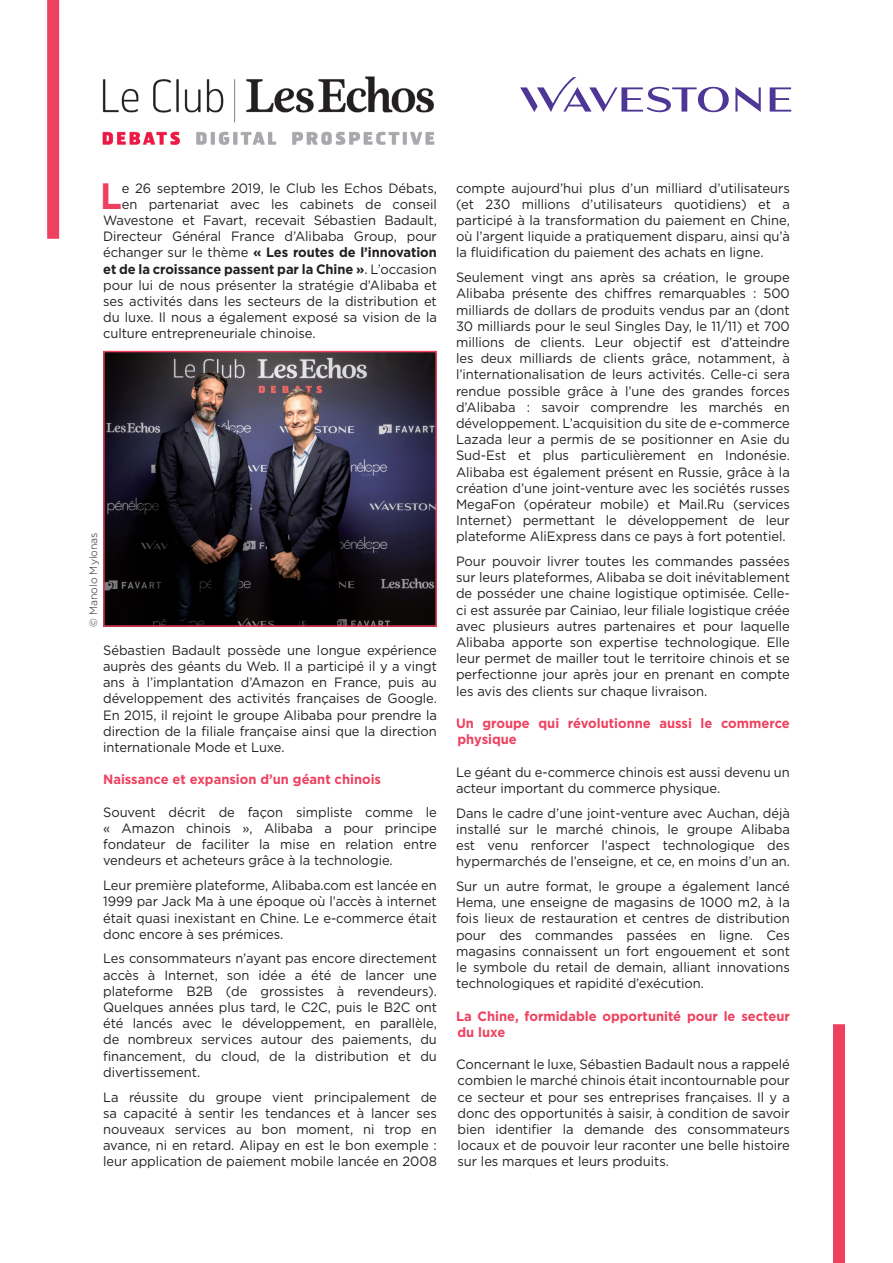
<style>
.page{position:relative;width:893px;height:1263px;background:#fff}
.page>*{position:absolute;margin:0;border:0;box-sizing:border-box;transform-origin:0 0}
.t1{font:700 36.6px "Gotham";color:#ee415f;scale:.96 1}
.t2{font:13.5px/16.2px "Gotham";letter-spacing:-.005em;color:#231f20;text-align:justify;scale:.96 1}
.t3{font:700 13.5px/16.2px "Gotham";color:#ee415f;scale:.96 1}
.t4{font:700 13.5px "Gotham";letter-spacing:-.005em;color:#231f20;scale:.96 1}
.t5{font:300 10.5px "Gotham";color:#231f20}
.s1{font-weight:400}
</style>
<div class="page">
<div style="left:47px;top:0;width:12px;height:239px;background:#ee415f"></div>
<div style="left:833px;top:1024px;width:12px;height:239px;background:#ee415f"></div>
<img style="left:102px;top:76px;width:333px;height:69px">
<svg style="left:770px;top:87px;width:21px;height:25px"></svg>
<svg style="left:735px;top:87px;width:26px;height:25px"></svg>
<svg style="left:520px;top:77px;width:209px;height:35px"></svg>
<img style="left:105px;top:353px;width:330px;height:272px">
<div style="left:103px;top:351px;width:334px;height:276px;border:1px solid #ee415f"></div>
<h1 class="t1" style="left:100px;top:172px;width:24px">L</h1>
<p class="t2" style="left:122px;top:179px;width:330px">e 26 septembre 2019, le Club les Echos Débats,</p>
<p class="t2" style="left:122px;top:196px;width:330px">en partenariat avec les cabinets de conseil</p>
<p class="t2" style="left:103px;top:212px;width:349px">Wavestone et Favart, recevait Sébastien Badault,</p>
<p class="t2" style="left:103px;top:228px;width:349px">Directeur Général France d’Alibaba Group, pour</p>
<p class="t4" style="left:103px;top:244px;width:349px"><span class="s1">échanger sur le thème</span> « Les routes de l’innovation</p>
<p class="t4" style="left:103px;top:260px;width:349px">et de la croissance passent par la Chine »<span class="s1">. L’occasion</span></p>
<p class="t2" style="left:103px;top:277px;width:349px">pour lui de nous présenter la stratégie d’Alibaba et</p>
<p class="t2" style="left:103px;top:293px;width:349px">ses activités dans les secteurs de la distribution et</p>
<p class="t2" style="left:103px;top:309px;width:349px">du luxe. Il nous a également exposé sa vision de la</p>
<p class="t2" style="left:103px;top:325px;width:223px">culture entrepreneuriale chinoise.</p>
<p class="t5" style="left:87px;top:627px;width:96px;rotate:-90deg">© Manolo Mylonas</p>
<p class="t2" style="left:103px;top:642px;width:349px">Sébastien Badault possède une longue expérience auprès des géants du Web. Il a participé il y a vingt ans à l’implantation d’Amazon en France, puis au développement des activités françaises de Google.<br>En 2015, il rejoint le groupe Alibaba pour prendre la direction de la filiale française ainsi que la direction internationale Mode et Luxe.</p>
<p class="t3" style="left:103px;top:771px;width:291px">Naissance et expansion d’un géant chinois</p>
<p class="t2" style="left:103px;top:804px;width:349px">Souvent décrit de façon simpliste comme le « Amazon chinois », Alibaba a pour principe fondateur de faciliter la mise en relation entre vendeurs et acheteurs grâce à la technologie.</p>
<p class="t2" style="left:103px;top:877px;width:349px">Leur première plateforme, Alibaba.com est lancée en 1999 par Jack Ma à une époque où l’accès à internet était quasi inexistant en Chine. Le e-commerce était donc encore à ses prémices.</p>
<p class="t2" style="left:103px;top:950px;width:349px">Les consommateurs n’ayant pas encore directement accès à Internet, son idée a été de lancer une plateforme B2B (de grossistes à revendeurs).<br>Quelques années plus tard, le C2C, puis le B2C ont été lancés avec le développement, en parallèle, de nombreux services autour des paiements, du financement, du cloud, de la distribution et du divertissement.</p>
<p class="t2" style="left:103px;top:1088px;width:349px">La réussite du groupe vient principalement de sa capacité à sentir les tendances et à lancer ses nouveaux services au bon moment, ni trop en avance, ni en retard. Alipay en est le bon exemple : leur application de paiement mobile lancée en 2008</p>
<p class="t2" style="left:456px;top:179px;width:349px">compte aujourd’hui plus d’un milliard d’utilisateurs (et 230 millions d’utilisateurs quotidiens) et a participé à la transformation du paiement en Chine, où l’argent liquide a pratiquement disparu, ainsi qu’à la fluidification du paiement des achats en ligne.</p>
<p class="t2" style="left:456px;top:269px;width:349px">Seulement vingt ans après sa création, le groupe Alibaba présente des chiffres remarquables : 500 milliards de dollars de produits vendus par an (dont 30 milliards pour le seul Singles Day, le 11/11) et 700 millions de clients. Leur objectif est d’atteindre les deux milliards de clients grâce, notamment, à l’internationalisation de leurs activités. Celle-ci sera rendue possible grâce à l’une des grandes forces d’Alibaba : savoir comprendre les marchés en développement. L’acquisition du site de e-commerce Lazada leur a permis de se positionner en Asie du Sud-Est et plus particulièrement en Indonésie.<br>Alibaba est également présent en Russie, grâce à la création d’une joint-venture avec les sociétés russes MegaFon (opérateur mobile) et Mail.Ru (services Internet) permettant le développement de leur plateforme AliExpress dans ce pays à fort potentiel.</p>
<p class="t2" style="left:456px;top:553px;width:349px">Pour pouvoir livrer toutes les commandes passées sur leurs plateformes, Alibaba se doit inévitablement de posséder une chaine logistique optimisée. Celle&shy;ci est assurée par Cainiao, leur filiale logistique créée avec plusieurs autres partenaires et pour laquelle Alibaba apporte son expertise technologique. Elle leur permet de mailler tout le territoire chinois et se perfectionne jour après jour en prenant en compte les avis des clients sur chaque livraison.</p>
<p class="t3" style="left:456px;top:715px;width:349px">Un groupe qui révolutionne aussi le commerce physique</p>
<p class="t2" style="left:456px;top:763px;width:349px">Le géant du e-commerce chinois est aussi devenu un acteur important du commerce physique.</p>
<p class="t2" style="left:456px;top:804px;width:349px">Dans le cadre d’une joint-venture avec Auchan, déjà installé sur le marché chinois, le groupe Alibaba est venu renforcer l’aspect technologique des hypermarchés de l’enseigne, et ce, en moins d’un an.</p>
<p class="t2" style="left:456px;top:878px;width:349px">Sur un autre format, le groupe a également lancé Hema, une enseigne de magasins de 1000 m2, à la fois lieux de restauration et centres de distribution pour des commandes passées en ligne. Ces magasins connaissent un fort engouement et sont le symbole du retail de demain, alliant innovations technologiques et rapidité d’exécution.</p>
<p class="t3" style="left:456px;top:1007px;width:349px">La Chine, formidable opportunité pour le secteur du luxe</p>
<p class="t2" style="left:456px;top:1056px;width:349px">Concernant le luxe, Sébastien Badault nous a rappelé combien le marché chinois était incontournable pour ce secteur et pour ses entreprises françaises. Il y a donc des opportunités à saisir, à condition de savoir bien identifier la demande des consommateurs locaux et de pouvoir leur raconter une belle histoire sur les marques et leurs produits.</p>
</div>
